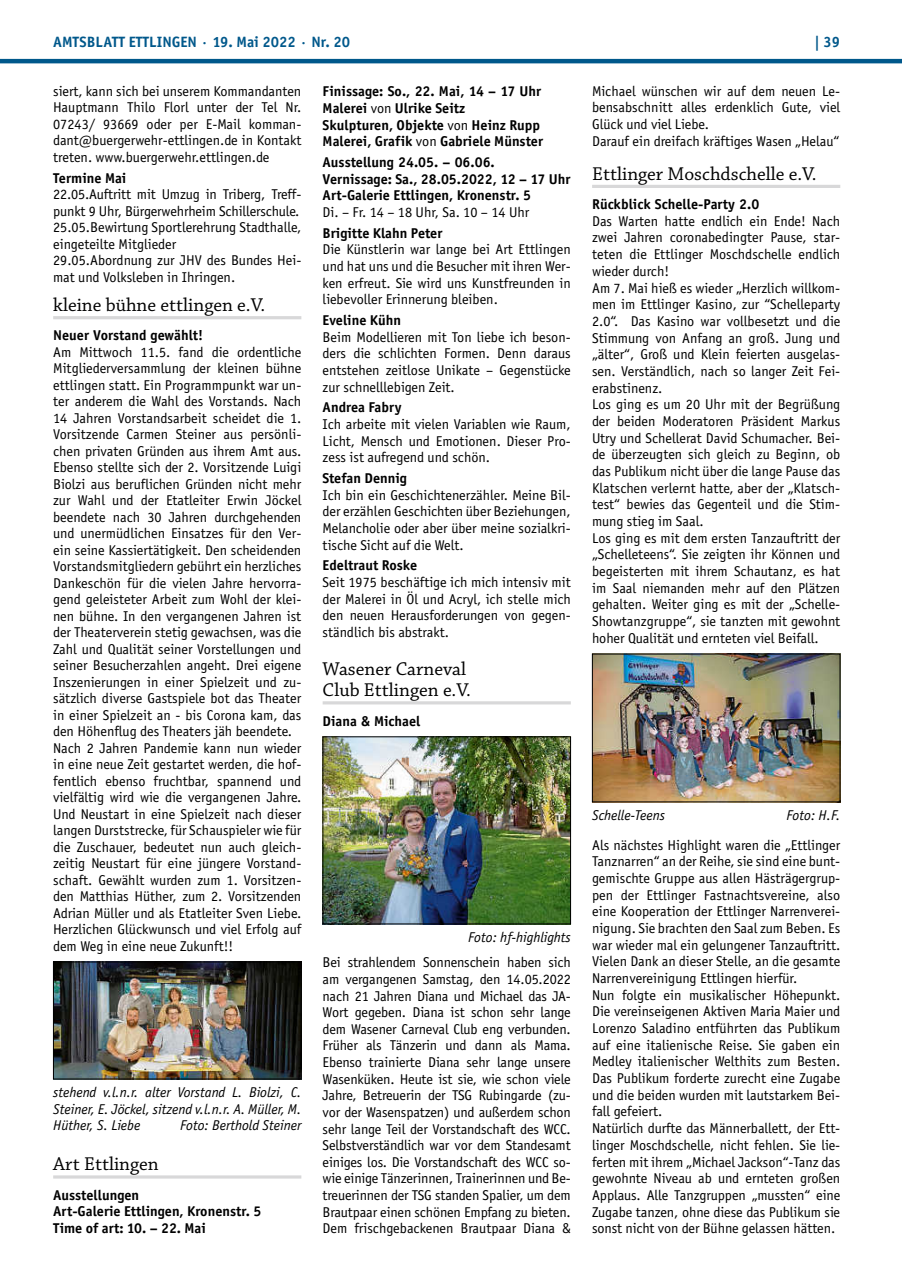
<style>
.page{position:relative;width:902px;height:1280px;background:#fff}
.page>*{position:absolute;margin:0;border:0;box-sizing:border-box;transform-origin:0 0}
.t1{font:19.5px/21.1px "Chaparral Pro";color:#000}
.t2{font:700 15px "Officina Sans";color:#00588b}
.t3{font:14.25px/16.6px "Officina Sans";color:#000;text-align:justify}
.t4{font:700 14.25px/16.6px "Officina Sans";color:#000}
.t5{font:italic 14.25px/16.5px "Officina Sans";color:#000;text-align:justify}
.s1{font-weight:400}
</style>
<div class="page">
<hr style="left:0;top:59px;width:901px;height:4px;background:#00588b">
<hr style="left:53px;top:316px;width:248px;height:3px;background:#d8d8d9">
<hr style="left:53px;top:1175px;width:248px;height:3px;background:#d8d8d9">
<img style="left:55px;top:964px;width:244px;height:113px">
<div style="left:53px;top:962px;width:248px;height:117px;border:1px solid #000"></div>
<hr style="left:322px;top:701px;width:248px;height:3px;background:#d8d8d9">
<img style="left:324px;top:738px;width:244px;height:184px">
<div style="left:322px;top:736px;width:248px;height:188px;border:1px solid #000"></div>
<hr style="left:592px;top:185px;width:248px;height:3px;background:#d8d8d9">
<img style="left:594px;top:656px;width:244px;height:144px">
<div style="left:592px;top:654px;width:248px;height:148px;border:1px solid #000"></div>
<p class="t2" style="left:53px;top:32px;width:298px">AMTSBLATT ETTLINGEN · 19. Mai 2022 · Nr. 20</p>
<p class="t2" style="left:814px;top:32px;width:28px">| 39</p>
<p class="t3" style="left:53px;top:83px;width:250px">siert, kann sich bei unserem Kommandanten Hauptmann Thilo Florl unter der Tel Nr.<br>07243/ 93669 oder per E-Mail komman&shy;dant@buergerwehr-ettlingen.de in Kontakt treten. www.buergerwehr.ettlingen.de</p>
<p class="t4" style="left:53px;top:169px;width:75px">Termine Mai</p>
<p class="t3" style="left:53px;top:186px;width:250px;text-align:left">22.05.Auftritt mit Umzug in Triberg, Treff&shy;punkt 9 Uhr, Bürgerwehrheim Schillerschule.<br>25.05.Bewirtung Sportlerehrung Stadthalle, eingeteilte Mitglieder<br>29.05.Abordnung zur JHV des Bundes Hei&shy;mat und Volksleben in Ihringen.</p>
<h1 class="t1" style="left:53px;top:295px;width:213px">kleine bühne ettlingen e.V.</h1>
<p class="t4" style="left:53px;top:327px;width:151px">Neuer Vorstand gewählt!</p>
<p class="t3" style="left:53px;top:344px;width:250px;text-align:left">Am Mittwoch 11.5. fand die ordentliche Mitgliederversammlung der kleinen bühne ettlingen statt. Ein Programmpunkt war un&shy;ter anderem die Wahl des Vorstands. Nach 14 Jahren Vorstandsarbeit scheidet die 1.<br>Vorsitzende Carmen Steiner aus persönli&shy;chen privaten Gründen aus ihrem Amt aus.<br>Ebenso stellte sich der 2. Vorsitzende Luigi Biolzi aus beruflichen Gründen nicht mehr zur Wahl und der Etatleiter Erwin Jöckel beendete nach 30 Jahren durchgehenden und unermüdlichen Einsatzes für den Ver&shy;ein seine Kassiertätigkeit. Den scheidenden Vorstandsmitgliedern gebührt ein herzliches Dankeschön für die vielen Jahre hervorra&shy;gend geleisteter Arbeit zum Wohl der klei&shy;nen bühne. In den vergangenen Jahren ist der Theaterverein stetig gewachsen, was die Zahl und Qualität seiner Vorstellungen und seiner Besucherzahlen angeht. Drei eigene Inszenierungen in einer Spielzeit und zu&shy;sätzlich diverse Gastspiele bot das Theater in einer Spielzeit an - bis Corona kam, das den Höhenflug des Theaters jäh beendete.<br>Nach 2 Jahren Pandemie kann nun wieder in eine neue Zeit gestartet werden, die hof&shy;fentlich ebenso fruchtbar, spannend und vielfältig wird wie die vergangenen Jahre.<br>Und Neustart in eine Spielzeit nach dieser langen Durststrecke, für Schauspieler wie für die Zuschauer, bedeutet nun auch gleich&shy;zeitig Neustart für eine jüngere Vorstand&shy;schaft. Gewählt wurden zum 1. Vorsitzen&shy;den Matthias Hüther, zum 2. Vorsitzenden Adrian Müller und als Etatleiter Sven Liebe.<br>Herzlichen Glückwunsch und viel Erfolg auf dem Weg in eine neue Zukunft!!</p>
<p class="t3" style="left:592px;top:83px;width:250px;text-align:left">Michael wünschen wir auf dem neuen Le&shy;bensabschnitt alles erdenklich Gute, viel Glück und viel Liebe.<br>Darauf ein dreifach kräftiges Wasen „Helau“</p>
<h1 class="t1" style="left:592px;top:164px;width:226px">Ettlinger Moschdschelle e.V.</h1>
<p class="t4" style="left:592px;top:196px;width:169px">Rückblick Schelle-Party 2.0</p>
<p class="t3" style="left:592px;top:213px;width:250px;text-align:left">Das Warten hatte endlich ein Ende! Nach zwei Jahren coronabedingter Pause, star&shy;teten die Ettlinger Moschdschelle endlich wieder durch!<br>Am 7. Mai hieß es wieder „Herzlich willkom&shy;men im Ettlinger Kasino, zur “Schelleparty 2.0“. Das Kasino war vollbesetzt und die Stimmung von Anfang an groß. Jung und „älter“, Groß und Klein feierten ausgelas&shy;sen. Verständlich, nach so langer Zeit Fei&shy;erabstinenz.<br>Los ging es um 20 Uhr mit der Begrüßung der beiden Moderatoren Präsident Markus Utry und Schellerat David Schumacher. Bei&shy;de überzeugten sich gleich zu Beginn, ob das Publikum nicht über die lange Pause das Klatschen verlernt hatte, aber der „Klatsch&shy;test“ bewies das Gegenteil und die Stim&shy;mung stieg im Saal.<br>Los ging es mit dem ersten Tanzauftritt der „Schelleteens“. Sie zeigten ihr Können und begeisterten mit ihrem Schautanz, es hat im Saal niemanden mehr auf den Plätzen gehalten. Weiter ging es mit der „Schelle-Showtanzgruppe“, sie tanzten mit gewohnt hoher Qualität und ernteten viel Beifall.</p>
<p class="t4" style="left:322px;top:83px;width:222px">Finissage: So., 22. Mai, 14 – 17 Uhr Malerei <span class="s1">von</span> Ulrike Seitz<br>Skulpturen, Objekte <span class="s1">von</span> Heinz Rupp Malerei, Grafik <span class="s1">von</span> Gabriele Münster</p>
<p class="t4" style="left:322px;top:154px;width:249px">Ausstellung 24.05. – 06.06.<br>Vernissage: Sa., 28.05.2022, 12 – 17 Uhr<br>Art-Galerie Ettlingen, Kronenstr. 5</p>
<p class="t3" style="left:322px;top:204px;width:208px">Di. – Fr. 14 – 18 Uhr, Sa. 10 – 14 Uhr</p>
<p class="t4" style="left:322px;top:224px;width:121px">Brigitte Klahn Peter</p>
<p class="t3" style="left:322px;top:241px;width:250px">Die Künstlerin war lange bei Art Ettlingen und hat uns und die Besucher mit ihren Wer&shy;ken erfreut. Sie wird uns Kunstfreunden in liebevoller Erinnerung bleiben.</p>
<p class="t4" style="left:322px;top:312px;width:80px">Eveline Kühn</p>
<p class="t3" style="left:322px;top:329px;width:250px">Beim Modellieren mit Ton liebe ich beson&shy;ders die schlichten Formen. Denn daraus entstehen zeitlose Unikate – Gegenstücke zur schnelllebigen Zeit.</p>
<p class="t4" style="left:322px;top:399px;width:80px">Andrea Fabry</p>
<p class="t3" style="left:322px;top:416px;width:250px">Ich arbeite mit vielen Variablen wie Raum, Licht, Mensch und Emotionen. Dieser Pro&shy;zess ist aufregend und schön.</p>
<p class="t4" style="left:322px;top:470px;width:86px">Stefan Dennig</p>
<p class="t3" style="left:322px;top:487px;width:250px">Ich bin ein Geschichtenerzähler. Meine Bil&shy;der erzählen Geschichten über Beziehungen, Melancholie oder aber über meine sozialkri&shy;tische Sicht auf die Welt.</p>
<p class="t4" style="left:322px;top:557px;width:96px">Edeltraut Roske</p>
<p class="t3" style="left:322px;top:574px;width:250px">Seit 1975 beschäftige ich mich intensiv mit der Malerei in Öl und Acryl, ich stelle mich den neuen Herausforderungen von gegen&shy;ständlich bis abstrakt.</p>
<h1 class="t1" style="left:322px;top:659px;width:150px">Wasener Carneval<br>Club Ettlingen e.V.</h1>
<p class="t4" style="left:322px;top:712px;width:99px">Diana &amp; Michael</p>
<p class="t5" style="left:592px;top:807px;width:74px">Schelle-Teens</p>
<p class="t5" style="left:786px;top:807px;width:55px">Foto: H.F.</p>
<p class="t3" style="left:592px;top:836px;width:250px;text-align:left">Als nächstes Highlight waren die „Ettlinger Tanznarren“ an der Reihe, sie sind eine bunt&shy;gemischte Gruppe aus allen Hästrägergrup&shy;pen der Ettlinger Fastnachtsvereine, also eine Kooperation der Ettlinger Narrenverei&shy;nigung. Sie brachten den Saal zum Beben. Es war wieder mal ein gelungener Tanzauftritt.<br>Vielen Dank an dieser Stelle, an die gesamte Narrenvereinigung Ettlingen hierfür.<br>Nun folgte ein musikalischer Höhepunkt.<br>Die vereinseigenen Aktiven Maria Maier und Lorenzo Saladino entführten das Publikum auf eine italienische Reise. Sie gaben ein Medley italienischer Welthits zum Besten.<br>Das Publikum forderte zurecht eine Zugabe und die beiden wurden mit lautstarkem Bei&shy;fall gefeiert.<br>Natürlich durfte das Männerballett, der Ett&shy;linger Moschdschelle, nicht fehlen. Sie lie&shy;ferten mit ihrem „Michael Jackson“-Tanz das gewohnte Niveau ab und ernteten großen Applaus. Alle Tanzgruppen „mussten“ eine Zugabe tanzen, ohne diese das Publikum sie sonst nicht von der Bühne gelassen hätten.</p>
<p class="t5" style="left:468px;top:929px;width:104px">Foto: hf-highlights</p>
<p class="t3" style="left:322px;top:954px;width:250px">Bei strahlendem Sonnenschein haben sich am vergangenen Samstag, den 14.05.2022 nach 21 Jahren Diana und Michael das JA-Wort gegeben. Diana ist schon sehr lange dem Wasener Carneval Club eng verbunden.<br>Früher als Tänzerin und dann als Mama.<br>Ebenso trainierte Diana sehr lange unsere Wasenküken. Heute ist sie, wie schon viele Jahre, Betreuerin der TSG Rubingarde (zu&shy;vor der Wasenspatzen) und außerdem schon sehr lange Teil der Vorstandschaft des WCC.<br>Selbstverständlich war vor dem Standesamt einiges los. Die Vorstandschaft des WCC so&shy;wie einige Tänzerinnen, Trainerinnen und Be&shy;treuerinnen der TSG standen Spalier, um dem Brautpaar einen schönen Empfang zu bieten.<br>Dem frischgebackenen Brautpaar Diana &amp;</p>
<p class="t5" style="left:53px;top:1084px;width:250px">stehend v.l.n.r. alter Vorstand L. Biolzi, C.<br>Steiner, E. Jöckel, sitzend v.l.n.r. A. Müller, M.<br>Hüther, S. Liebe</p>
<p class="t5" style="left:180px;top:1117px;width:123px">Foto: Berthold Steiner</p>
<h1 class="t1" style="left:53px;top:1154px;width:107px">Art Ettlingen</h1>
<p class="t4" style="left:53px;top:1186px;width:210px">Ausstellungen<br>Art-Galerie Ettlingen, Kronenstr. 5<br>Time of art: 10. – 22. Mai</p>
</div>
